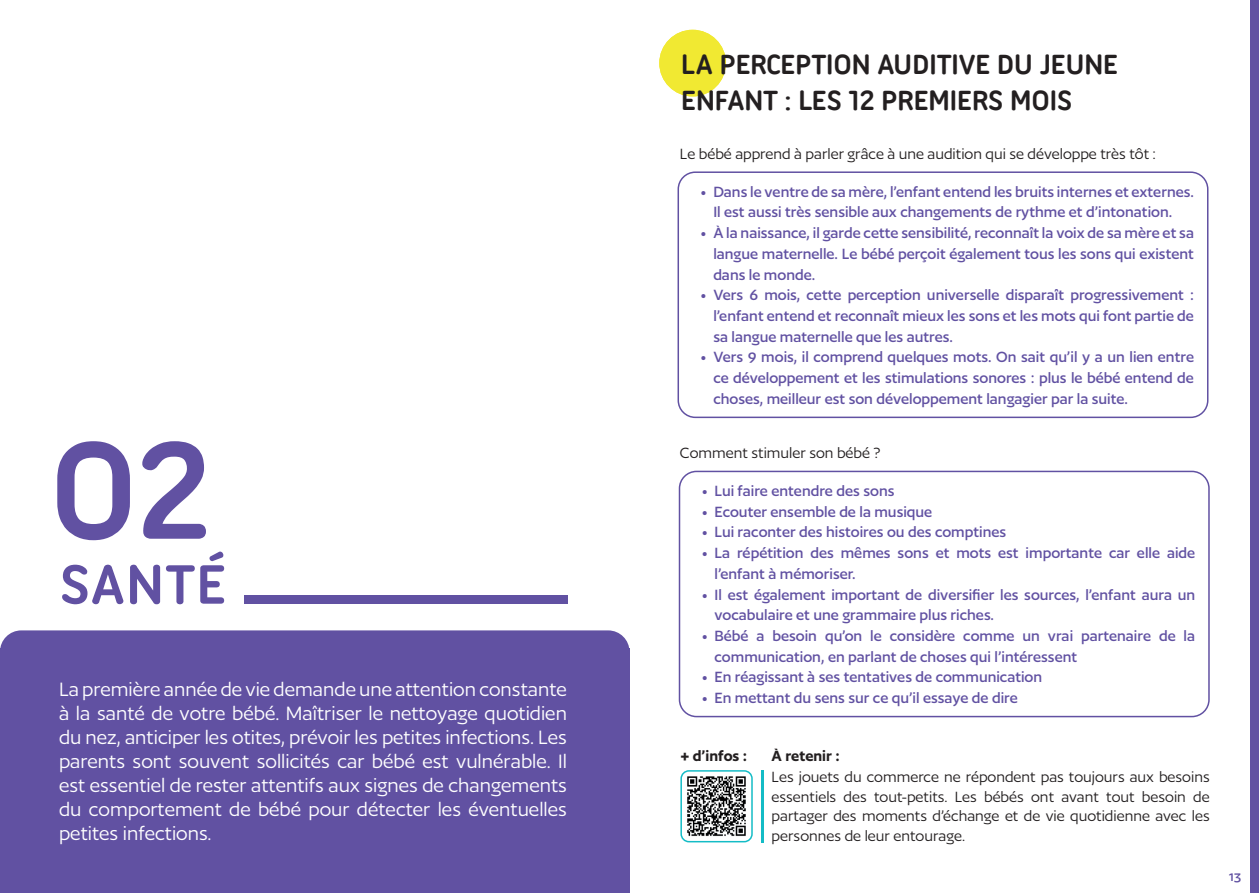
<style>
.page{position:relative;width:1259px;height:893px;background:#fff}
.page>*{position:absolute;margin:0;border:0;box-sizing:border-box;transform-origin:0 0}
.t1{font:700 150px "Ubuntu Titling";color:#6151a2}
.t2{font:700 60px "Ubuntu Titling";color:#6151a2}
.t3{font:700 30px/36px "Ubuntu Titling";letter-spacing:-.025em;color:#231f20}
.t4{font:22.5px/24px "Author";color:#fff;text-align:justify}
.t5{font:500 17.25px/20.7px "Author";color:#6151a2;text-align:justify}
.t6{font:17.25px/19.5px "Author";color:#231f20;text-align:justify}
.t7{font:600 17.25px "Author";color:#231f20}
.t8{font:500 15px "Author";color:#6151a2}
</style>
<div class="page">
<div style="left:1250px;top:0;width:9px;height:893px;background:#6151a2"></div>
<div style="left:659px;top:30px;width:67px;height:66px;background:#f1e932;border-radius:50%"></div>
<div style="left:677px;top:171px;width:531px;height:247px;border:2px solid #6151a2;border-radius:17px"></div>
<div style="left:679px;top:471px;width:530px;height:246px;border:2px solid #6151a2;border-radius:17px"></div>
<div style="left:0;top:630px;width:629px;height:263px;background:#6151a2"></div>
<div style="left:680px;top:770px;width:73px;height:72px;border:2px solid #14bcc6;border-radius:8px"></div>
<img style="left:687px;top:776px;width:59px;height:60px">
<hr style="left:761px;top:770px;width:2px;height:72px;background:#14bcc6">
<div style="left:244px;top:595px;width:323px;height:9px;background:#6151a2"></div>
<h1 class="t1" style="left:48px;top:403px;width:167px">02</h1>
<h2 class="t2" style="left:59px;top:549px;width:169px">SANTÉ</h2>
<p class="t4" style="left:59px;top:677px;width:509px">La première année de vie demande une attention constante à la santé de votre bébé. Maîtriser le nettoyage quotidien du nez, anticiper les otites, prévoir les petites infections. Les parents sont souvent sollicités car bébé est vulnérable. Il est essentiel de rester attentifs aux signes de changements du comportement de bébé pour détecter les éventuelles petites infections.</p>
<h3 class="t3" style="left:681px;top:46px;width:439px">LA PERCEPTION AUDITIVE DU JEUNE<br>ENFANT : LES 12 PREMIERS MOIS</h3>
<p class="t6" style="left:680px;top:144px;width:477px">Le bébé apprend à parler grâce à une audition qui se développe très tôt :</p>
<p class="t5" style="left:700px;top:181px;width:495px;text-align:center">• Dans le ventre de sa mère, l’enfant entend les bruits internes et externes.<br>Il est aussi très sensible aux changements de rythme et d’intonation.</p>
<p class="t5" style="left:713px;top:222px;width:482px;text-indent:-13px">• À la naissance, il garde cette sensibilité, reconnaît la voix de sa mère et sa langue maternelle. Le bébé perçoit également tous les sons qui existent dans le monde.</p>
<p class="t5" style="left:713px;top:285px;width:482px;text-indent:-13px">• Vers 6 mois, cette perception universelle disparaît progressivement : l’enfant entend et reconnaît mieux les sons et les mots qui font partie de sa langue maternelle que les autres.</p>
<p class="t5" style="left:713px;top:347px;width:482px;text-indent:-13px">• Vers 9 mois, il comprend quelques mots. On sait qu’il y a un lien entre ce développement et les stimulations sonores : plus le bébé entend de choses, meilleur est son développement langagier par la suite.</p>
<p class="t6" style="left:680px;top:443px;width:202px">Comment stimuler son bébé ?</p>
<p class="t5" style="left:702px;top:480px;width:194px">• Lui faire entendre des sons</p>
<p class="t5" style="left:702px;top:501px;width:232px">• Ecouter ensemble de la musique</p>
<p class="t5" style="left:702px;top:522px;width:306px">• Lui raconter des histoires ou des comptines</p>
<p class="t5" style="left:714px;top:542px;width:482px;text-indent:-13px">• La répétition des mêmes sons et mots est importante car elle aide l’enfant à mémoriser.</p>
<p class="t5" style="left:714px;top:584px;width:482px;text-indent:-13px">• Il est également important de diversifier les sources, l’enfant aura un vocabulaire et une grammaire plus riches.</p>
<p class="t5" style="left:714px;top:625px;width:482px;text-indent:-13px">• Bébé a besoin qu’on le considère comme un vrai partenaire de la communication, en parlant de choses qui l’intéressent</p>
<p class="t5" style="left:702px;top:667px;width:342px">• En réagissant à ses tentatives de communication</p>
<p class="t5" style="left:702px;top:687px;width:317px">• En mettant du sens sur ce qu’il essaye de dire</p>
<p class="t7" style="left:680px;top:747px;width:68px">+ d’infos :</p>
<p class="t7" style="left:771px;top:747px;width:70px">À retenir :</p>
<p class="t6" style="left:771px;top:767px;width:439px">Les jouets du commerce ne répondent pas toujours aux besoins essentiels des tout-petits. Les bébés ont avant tout besoin de partager des moments d’échange et de vie quotidienne avec les personnes de leur entourage.</p>
<p class="t8" style="left:1229px;top:869px;width:14px">13</p>
</div>
